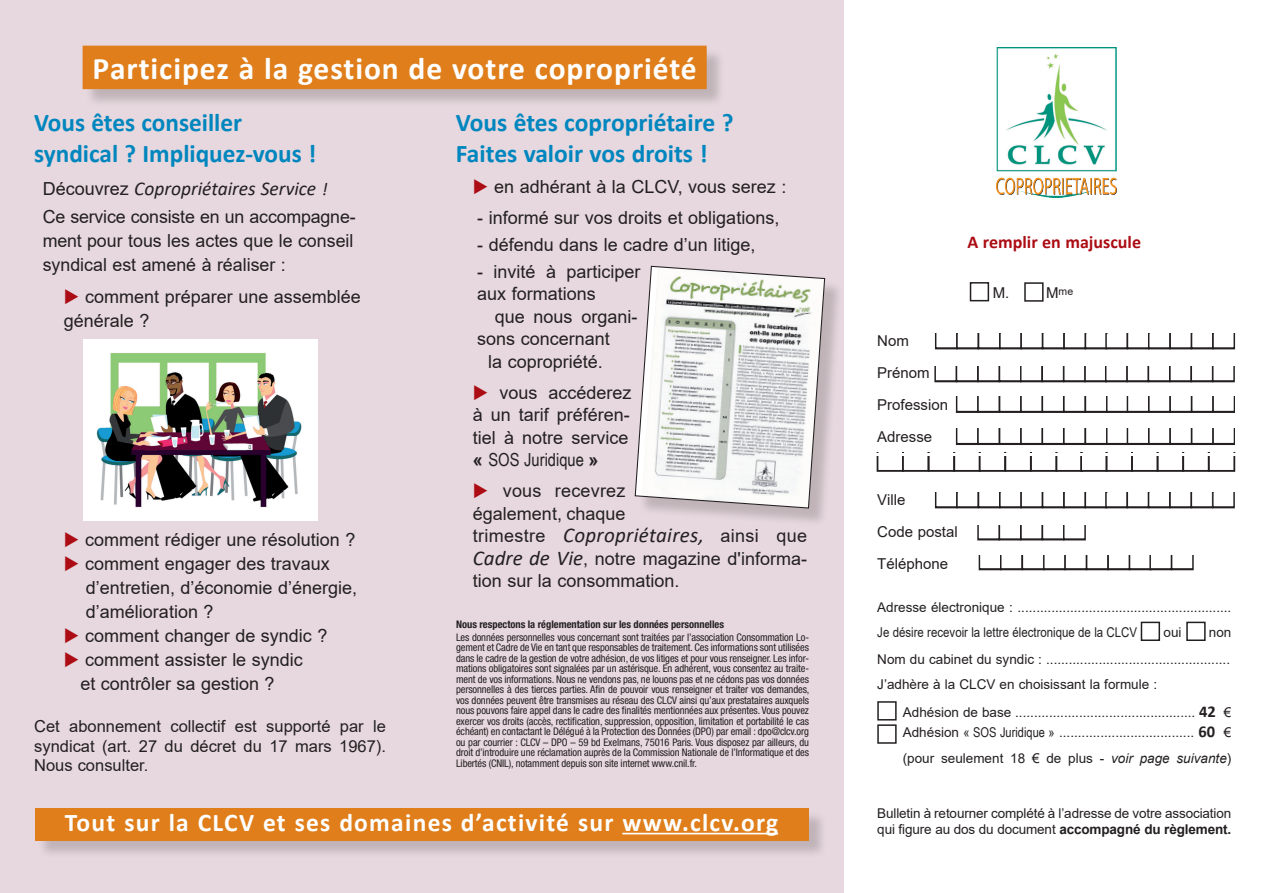
<style>
.page{position:relative;width:1263px;height:893px;background:#fff}
.page>*{position:absolute;margin:0;border:0;box-sizing:border-box;transform-origin:0 0}
.t1{font:700 31.5px "Calibri";letter-spacing:.03em;color:#fff}
.t2{font:700 25.5px/30.6px "Calibri";color:#0086be}
.t3{font:700 25.5px "Calibri";letter-spacing:.05em;color:#fff}
.t4{font:italic 19.5px "Calibri";color:#231f20}
.t5{font:18px/22.5px "Arial";color:#231f20}
.t6{font:700 18px "Calibri";color:#ac0c14}
.t7{font:18px "Arial Narrow";color:#231f20}
.t8{font:16.5px/19.8px "Arial";color:#231f20;text-align:justify}
.t9{font:15px/31.8px "Arial";color:#231f20}
.t10{font:13.5px/26.5px "Arial";color:#231f20}
.t11{font:condensed 10.5px/10.5px "Helvetica Neue LT Pro";letter-spacing:-.01em;color:#231f20;text-align:justify}
.t12{font:700 condensed 10.5px "Helvetica Neue LT Pro";color:#231f20}
.t13{font:10.5px "Arial";color:#231f20}
.s1{font-family:"Arial";font-style:normal;font-size:18px}
.s2{font-size:18px}
.s3{color:#ac0c14}
.s4{font-family:"Arial";font-weight:700}
.s5{font-family:"Calibri";font-style:italic;font-size:21px}
.s6{font-size:15px}
.s7{font-family:"Calibri";font-weight:700;font-size:16.5px}
.s8{font-family:"Arial Narrow"}
.s9{font-style:italic}
.s10{font-weight:700}
</style>
<div class="page">
<div style="left:0;top:0;width:843px;height:893px;background:#e6d8de"></div>
<img style="left:996px;top:48px;width:120px;height:150px">
<svg style="left:935px;top:334px;width:300px;height:15px"></svg>
<svg style="left:934px;top:367px;width:301px;height:15px"></svg>
<svg style="left:935px;top:493px;width:300px;height:15px"></svg>
<svg style="left:877px;top:456px;width:358px;height:16px"></svg>
<svg style="left:977px;top:525px;width:109px;height:15px"></svg>
<svg style="left:978px;top:555px;width:216px;height:15px"></svg>
<svg style="left:956px;top:396px;width:279px;height:17px"></svg>
<svg style="left:956px;top:429px;width:279px;height:16px"></svg>
<div style="left:877px;top:701px;width:20px;height:19px;background:#fff;border:2px solid #231f20"></div>
<div style="left:877px;top:724px;width:20px;height:20px;background:#fff;border:2px solid #231f20"></div>
<div style="left:970px;top:282px;width:19px;height:19px;background:#fff;border:2px solid #231f20"></div>
<div style="left:1024px;top:282px;width:19px;height:20px;background:#fff;border:2px solid #231f20"></div>
<div style="left:1141px;top:622px;width:19px;height:19px;background:#fff;border:2px solid #231f20"></div>
<div style="left:1186px;top:622px;width:19px;height:19px;background:#fff;border:2px solid #231f20"></div>
<div style="left:85px;top:48px;width:641px;height:60px;background:#231f20;opacity:.2"></div>
<div style="left:83px;top:46px;width:624px;height:43px;background:#df7e1a"></div>
<img style="left:83px;top:340px;width:234px;height:180px">
<div style="left:37px;top:810px;width:790px;height:49px;background:#231f20;opacity:.2"></div>
<div style="left:35px;top:808px;width:773px;height:32px;background:#df7e1a"></div>
<hr style="left:622px;top:833px;width:156px;height:1px;background:#fff">
<div style="left:637px;top:269px;width:206px;height:258px;background:#231f20;opacity:.2"></div>
<svg style="left:634px;top:265px;width:192px;height:244px"></svg>
<h1 class="t1" style="left:92px;top:47px;width:606px">Participez à la gestion de votre copropriété</h1>
<h2 class="t2" style="left:34px;top:107px;width:284px">Vous êtes conseiller syndical ? Impliquez-vous !</h2>
<h3 class="t4" style="left:43px;top:175px;width:286px"><span class="s1">Découvrez</span> Copropriétaires Service <span class="s2">!</span></h3>
<h3 class="t5" style="left:43px;top:204px;width:315px;line-height:24px">Ce service consiste en un accompagne&shy;ment pour tous les actes que le conseil syndical est amené à réaliser :</h3>
<h3 class="t5" style="left:64px;top:285px;width:298px;line-height:24px"><span class="s3">◆</span> comment préparer une assemblée générale ?</h3>
<h3 class="t5" style="left:64px;top:529px;width:293px"><span class="s3">◆</span> comment rédiger une résolution ?</h3>
<h3 class="t5" style="left:86px;top:552px;width:273px;line-height:24px;text-indent:-22px"><span class="s3">◆</span> comment engager des travaux d’entretien, d’économie d’énergie, d’amélioration ?</h3>
<h3 class="t5" style="left:64px;top:625px;width:265px"><span class="s3">◆</span> comment changer de syndic ?</h3>
<h3 class="t5" style="left:80px;top:648px;width:224px;line-height:24px;text-indent:-17px"><span class="s3">◆</span> comment assister le syndic et contrôler sa gestion ?</h3>
<h3 class="t8" style="left:34px;top:716px;width:353px">Cet abonnement collectif est supporté par le syndicat (art. 27 du décret du 17 mars 1967).<br>Nous consulter.</h3>
<h2 class="t2" style="left:456px;top:107px;width:279px">Vous êtes copropriétaire ?<br>Faites valoir vos droits !</h2>
<h3 class="t5" style="left:473px;top:175px;width:315px"><span class="s3">◆</span> en adhérant à la CLCV, vous serez :</h3>
<h3 class="t5" style="left:477px;top:206px;width:304px">- informé sur vos droits et obligations,</h3>
<h3 class="t5" style="left:477px;top:233px;width:280px">- défendu dans le cadre d’un litige,</h3>
<h3 class="t5" style="left:477px;top:260px;width:165px">- invité à participer aux formations</h3>
<h3 class="t5" style="left:495px;top:305px;width:144px">que nous organi-</h3>
<h3 class="t5" style="left:477px;top:327px;width:134px">sons concernant</h3>
<h3 class="t5" style="left:488px;top:350px;width:116px">la copropriété.</h3>
<h3 class="t5" style="left:473px;top:381px;width:160px;text-align:justify"><span class="s3">◆</span> vous accéderez à un tarif préféren&shy;tiel à notre service</h3>
<h3 class="t7" style="left:473px;top:446px;width:127px"><span class="s4">«</span> SOS Juridique <span class="s4">»</span></h3>
<h3 class="t5" style="left:473px;top:479px;width:336px"><span class="s3">◆</span> vous recevrez<br>également, chaque<br>trimestre <span class="s5">Copropriétaires,</span> ainsi que<br><span class="s5">Cadre de Vie</span>, notre magazine d'informa&shy;tion sur la consommation.</h3>
<p class="t12" style="left:456px;top:618px;width:269px">Nous respectons la réglementation sur les données personnelles</p>
<p class="t11" style="left:456px;top:632px;width:355px">Les données personnelles vous concernant sont traitées par l’association Consommation Lo&shy;gement et Cadre de Vie en tant que responsables de traitement. Ces informations sont utilisées dans le cadre de la gestion de votre adhésion, de vos litiges et pour vous renseigner. Les infor&shy;mations obligatoires sont signalées par un astérisque. En adhérent, vous consentez au traite&shy;ment de vos informations. Nous ne vendons pas, ne louons pas et ne cédons pas vos données personnelles à des tierces parties. Afin de pouvoir vous renseigner et traiter vos demandes, vos données peuvent être transmises au réseau des CLCV ainsi qu’aux prestataires auxquels nous pouvons faire appel dans le cadre des finalités mentionnées aux présentes. Vous pouvez exercer vos droits (accès, rectification, suppression, opposition, limitation et portabilité le cas échéant) en contactant le Délégué à la Protection des Données (DPO) par email : dpo@clcv.org ou par courrier : CLCV – DPO – 59 bd Exelmans, 75016 Paris. Vous disposez par ailleurs, du droit d’introduire une réclamation auprès de la Commission Nationale de l’Informatique et des Libertés (CNIL), notamment depuis son site internet www.cnil.fr.</p>
<h2 class="t3" style="left:65px;top:804px;width:715px">Tout sur la CLCV et ses domaines d’activité sur www.clcv.org</h2>
<h3 class="t9" style="left:877px;top:325px;width:72px">Nom<br>Prénom<br>Profession<br>Adresse</h3>
<h3 class="t6" style="left:967px;top:229px;width:175px">A remplir en majuscule</h3>
<h3 class="t9" style="left:993px;top:277px;width:18px">M.</h3>
<p class="t13" style="left:1046px;top:284px;width:29px"><span class="s6">M</span>me</p>
<h3 class="t9" style="left:877px;top:484px;width:82px">Ville<br>Code postal<br>Téléphone</h3>
<p class="t10" style="left:877px;top:595px;width:356px;line-height:24.8px">Adresse électronique : .........................................................<br>Je désire recevoir la lettre électronique de la CLCV</p>
<p class="t10" style="left:1163px;top:619px;width:20px">oui</p>
<p class="t10" style="left:877px;top:619px;width:356px;text-align:right">non<br>Nom du cabinet du syndic : .................................................</p>
<p class="t10" style="left:903px;top:670px;width:330px;line-height:28.3px;text-indent:-26px">J’adhère à la CLCV en choisissant la formule :<br>Adhésion de base ................................................ <span class="s7">42</span> €</p>
<p class="t10" style="left:903px;top:719px;width:330px">Adhésion <span class="s8">« SOS Juridique »</span> .................................... <span class="s7">60</span> € (pour seulement 18 € de plus - <span class="s9">voir page suivante</span>)</p>
<p class="t10" style="left:877px;top:805px;width:356px;line-height:16.2px">Bulletin à retourner complété à l’adresse de votre association qui figure au dos du document <span class="s10">accompagné du règlement.</span></p>
</div>
